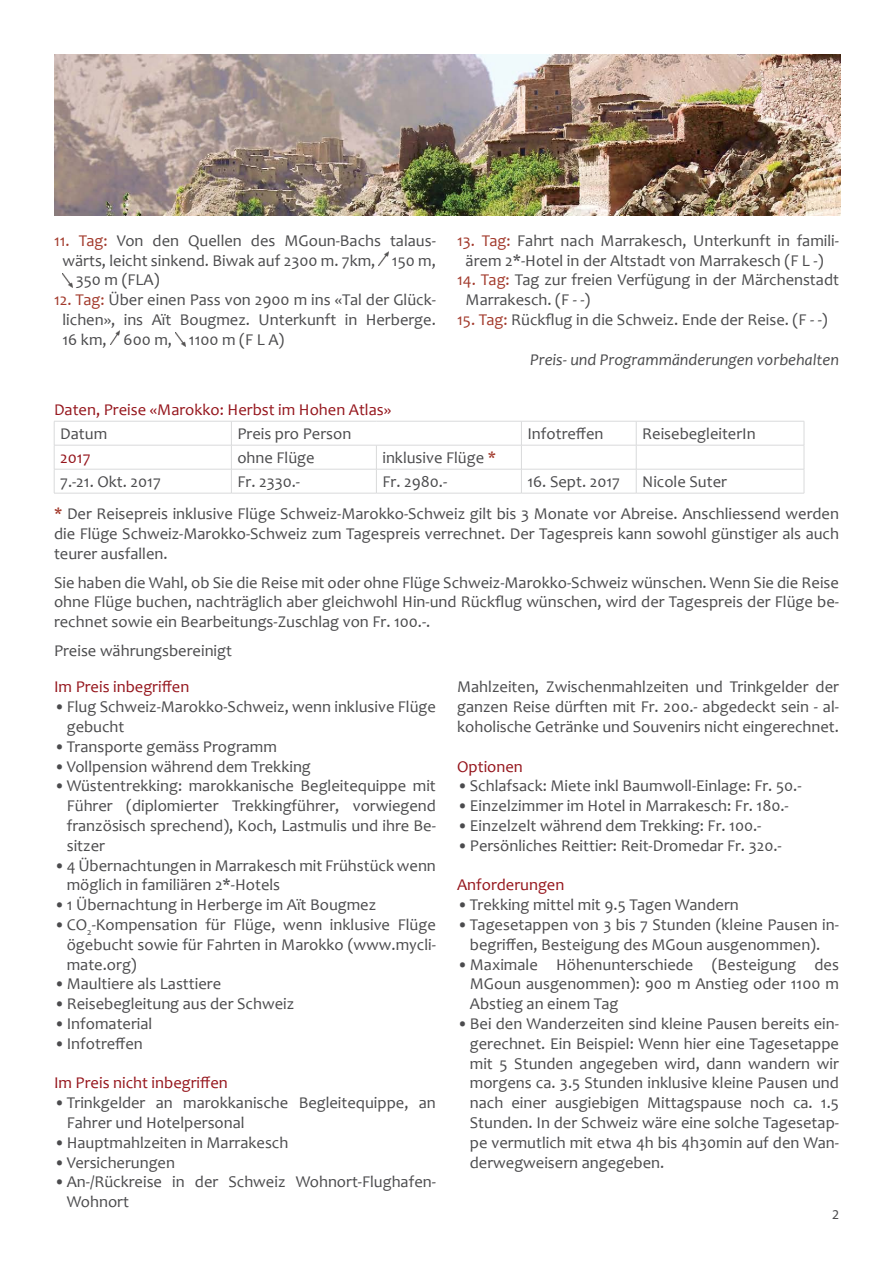
<style>
.page{position:relative;width:893px;height:1263px;background:#fff}
.page>*{position:absolute;margin:0;border:0;box-sizing:border-box;transform-origin:0 0}
.t1{font:16.5px/19.8px "Candara";color:#4b4b4d;text-align:justify}
.t2{font:16.5px "Candara";color:#95151c}
.t3{font:italic 16.5px "Candara";color:#4b4b4d}
.t4{font:13.5px "Myriad Pro";color:#4b4b4d}
.s1{color:#a2392b}
.s2{font-weight:700;color:#a2392b}
</style>
<div class="page">
<img style="left:379px;top:251px;width:10px;height:15px">
<img style="left:63px;top:273px;width:9px;height:15px">
<img style="left:110px;top:330px;width:10px;height:15px">
<img style="left:176px;top:333px;width:9px;height:14px">
<hr style="left:54px;top:421px;width:177px;height:1px;background:#d9dadb">
<hr style="left:231px;top:421px;width:145px;height:1px;background:#d9dadb">
<hr style="left:376px;top:421px;width:145px;height:1px;background:#d9dadb">
<hr style="left:521px;top:421px;width:115px;height:1px;background:#d9dadb">
<hr style="left:636px;top:421px;width:168px;height:1px;background:#d9dadb">
<hr style="left:54px;top:445px;width:177px;height:1px;background:#d9dadb">
<hr style="left:231px;top:445px;width:145px;height:1px;background:#d9dadb">
<hr style="left:376px;top:445px;width:145px;height:1px;background:#d9dadb">
<hr style="left:521px;top:445px;width:115px;height:1px;background:#d9dadb">
<hr style="left:636px;top:445px;width:168px;height:1px;background:#d9dadb">
<hr style="left:54px;top:469px;width:177px;height:1px;background:#d9dadb">
<svg style="left:54px;top:422px;width:1px;height:71px"></svg>
<hr style="left:231px;top:469px;width:145px;height:1px;background:#d9dadb">
<svg style="left:231px;top:422px;width:1px;height:71px"></svg>
<hr style="left:376px;top:469px;width:145px;height:1px;background:#d9dadb">
<svg style="left:376px;top:446px;width:1px;height:47px"></svg>
<hr style="left:521px;top:469px;width:115px;height:1px;background:#d9dadb">
<svg style="left:521px;top:422px;width:1px;height:71px"></svg>
<hr style="left:636px;top:469px;width:168px;height:1px;background:#d9dadb">
<svg style="left:636px;top:422px;width:1px;height:71px"></svg>
<svg style="left:804px;top:421px;width:1px;height:72px"></svg>
<hr style="left:54px;top:493px;width:177px;height:1px;background:#d9dadb">
<hr style="left:231px;top:493px;width:145px;height:1px;background:#d9dadb">
<hr style="left:376px;top:493px;width:145px;height:1px;background:#d9dadb">
<hr style="left:521px;top:493px;width:115px;height:1px;background:#d9dadb">
<hr style="left:636px;top:493px;width:168px;height:1px;background:#d9dadb">
<img style="left:54px;top:54px;width:787px;height:162px">
<p class="t1" style="left:54px;top:231px;width:383px"><span class="s1">11. Tag:</span> Von den Quellen des MGoun-Bachs talaus-</p>
<p class="t1" style="left:62px;top:250px;width:375px">wärts, leicht sinkend. Biwak auf 2300 m. 7km, 150 m,</p>
<p class="t1" style="left:76px;top:270px;width:85px">350 m (FLA)</p>
<p class="t1" style="left:63px;top:290px;width:375px;text-indent:-8px"><span class="s1">12. Tag:</span> Über einen Pass von 2900 m ins «Tal der Glück&shy;lichen», ins Aït Bougmez. Unterkunft in Herberge.<br>16 km, 600 m, 1100 m (F L A)</p>
<p class="t1" style="left:457px;top:231px;width:383px;text-align:center"><span class="s1">13. Tag:</span> Fahrt nach Marrakesch, Unterkunft in famili&shy;ärem 2*-Hotel in der Altstadt von Marrakesch (F L -)</p>
<p class="t1" style="left:466px;top:270px;width:375px;text-indent:-9px"><span class="s1">14. Tag:</span> Tag zur freien Verfügung in der Märchenstadt<br>Marrakesch. (F - -)</p>
<p class="t1" style="left:457px;top:310px;width:372px"><span class="s1">15. Tag:</span> Rückflug in die Schweiz. Ende der Reise. (F - -)</p>
<p class="t3" style="left:530px;top:349px;width:310px">Preis- und Programmänderungen vorbehalten</p>
<p class="t2" style="left:54px;top:400px;width:339px">Daten, Preise «Marokko: Herbst im Hohen Atlas»</p>
<p class="t1" style="left:60px;top:424px;width:48px">Datum</p>
<p class="t1" style="left:237px;top:424px;width:115px">Preis pro Person</p>
<p class="t1" style="left:527px;top:424px;width:78px">Infotreffen</p>
<p class="t1" style="left:642px;top:424px;width:115px">ReisebegleiterIn</p>
<p class="t2" style="left:60px;top:448px;width:32px">2017</p>
<p class="t1" style="left:237px;top:448px;width:79px">ohne Flüge</p>
<p class="t1" style="left:382px;top:448px;width:115px">inklusive Flüge <span class="s1">*</span></p>
<p class="t1" style="left:60px;top:472px;width:102px">7.-21. Okt. 2017</p>
<p class="t1" style="left:237px;top:472px;width:64px">Fr. 2330.-</p>
<p class="t1" style="left:382px;top:472px;width:66px">Fr. 2980.-</p>
<p class="t1" style="left:527px;top:472px;width:94px">16. Sept. 2017</p>
<p class="t1" style="left:54px;top:466px;width:786px;line-height:32px;text-indent:588px">Nicole Suter<br><span class="s2">*</span> Der Reisepreis inklusive Flüge Schweiz-Marokko-Schweiz gilt bis 3 Monate vor Abreise. Anschliessend werden</p>
<p class="t1" style="left:54px;top:524px;width:786px">die Flüge Schweiz-Marokko-Schweiz zum Tagespreis verrechnet. Der Tagespreis kann sowohl günstiger als auch teurer ausfallen.</p>
<p class="t1" style="left:54px;top:572px;width:786px">Sie haben die Wahl, ob Sie die Reise mit oder ohne Flüge Schweiz-Marokko-Schweiz wünschen. Wenn Sie die Reise ohne Flüge buchen, nachträglich aber gleichwohl Hin-und Rückflug wünschen, wird der Tagespreis der Flüge be&shy;rechnet sowie ein Bearbeitungs-Zuschlag von Fr. 100.-.</p>
<p class="t1" style="left:54px;top:641px;width:180px">Preise währungsbereinigt</p>
<p class="t2" style="left:54px;top:677px;width:137px">Im Preis inbegriffen</p>
<p class="t1" style="left:67px;top:697px;width:371px;text-indent:-13px">•Flug Schweiz-Marokko-Schweiz, wenn inklusive Flüge gebucht</p>
<p class="t1" style="left:54px;top:736px;width:224px">•Transporte gemäss Programm</p>
<p class="t1" style="left:54px;top:756px;width:258px">•Vollpension während dem Trekking</p>
<p class="t1" style="left:67px;top:776px;width:371px;text-indent:-13px">•Wüstentrekking: marokkanische Begleitequippe mit Führer (diplomierter Trekkingführer, vorwiegend französisch sprechend), Koch, Lastmulis und ihre Be&shy;sitzer</p>
<p class="t1" style="left:67px;top:855px;width:371px;text-indent:-13px">•4 Übernachtungen in Marrakesch mit Frühstück wenn möglich in familiären 2*-Hotels</p>
<p class="t1" style="left:54px;top:895px;width:324px">•1 Übernachtung in Herberge im Aït Bougmez</p>
<p class="t1" style="left:67px;top:915px;width:371px;text-indent:-13px">•CO<sub>2</sub>-Kompensation für Flüge, wenn inklusive Flüge ögebucht sowie für Fahrten in Marokko (www.mycli&shy;mate.org)</p>
<p class="t1" style="left:54px;top:974px;width:169px">•Maultiere als Lasttiere</p>
<p class="t1" style="left:54px;top:994px;width:242px">•Reisebegleitung aus der Schweiz</p>
<p class="t1" style="left:54px;top:1014px;width:100px">•Infomaterial</p>
<p class="t1" style="left:54px;top:1033px;width:90px">•Infotreffen</p>
<p class="t2" style="left:54px;top:1073px;width:175px">Im Preis nicht inbegriffen</p>
<p class="t1" style="left:67px;top:1093px;width:371px;text-indent:-13px">•Trinkgelder an marokkanische Begleitequippe, an<br>Fahrer und Hotelpersonal</p>
<p class="t1" style="left:54px;top:1132px;width:236px">•Hauptmahlzeiten in Marrakesch</p>
<p class="t1" style="left:54px;top:1152px;width:123px">•Versicherungen</p>
<p class="t1" style="left:67px;top:1172px;width:371px;text-indent:-13px">•An-/Rückreise in der Schweiz Wohnort-Flughafen-<br>Wohnort</p>
<p class="t1" style="left:457px;top:677px;width:383px">Mahlzeiten, Zwischenmahlzeiten und Trinkgelder der ganzen Reise dürften mit Fr. 200.- abgedeckt sein - al&shy;koholische Getränke und Souvenirs nicht eingerechnet.</p>
<p class="t2" style="left:457px;top:756px;width:67px">Optionen</p>
<p class="t1" style="left:457px;top:776px;width:346px">•Schlafsack: Miete inkl Baumwoll-Einlage: Fr. 50.-</p>
<p class="t1" style="left:457px;top:796px;width:333px">•Einzelzimmer im Hotel in Marrakesch: Fr. 180.-</p>
<p class="t1" style="left:457px;top:816px;width:306px">•Einzelzelt während dem Trekking: Fr. 100.-</p>
<p class="t1" style="left:457px;top:835px;width:326px">•Persönliches Reittier: Reit-Dromedar Fr. 320.-</p>
<p class="t2" style="left:457px;top:875px;width:109px">Anforderungen</p>
<p class="t1" style="left:457px;top:895px;width:283px">•Trekking mittel mit 9.5 Tagen Wandern</p>
<p class="t1" style="left:457px;top:915px;width:383px;text-align:center">•Tagesetappen von 3 bis 7 Stunden (kleine Pausen in&shy;begriffen, Besteigung des MGoun ausgenommen).</p>
<p class="t1" style="left:470px;top:954px;width:371px;text-indent:-13px">•Maximale Höhenunterschiede (Besteigung des MGoun ausgenommen): 900 m Anstieg oder 1100 m Abstieg an einem Tag</p>
<p class="t1" style="left:470px;top:1014px;width:371px;text-indent:-13px">•Bei den Wanderzeiten sind kleine Pausen bereits ein&shy;gerechnet. Ein Beispiel: Wenn hier eine Tagesetappe mit 5 Stunden angegeben wird, dann wandern wir morgens ca. 3.5 Stunden inklusive kleine Pausen und nach einer ausgiebigen Mittagspause noch ca. 1.5<br>Stunden. In der Schweiz wäre eine solche Tagesetap&shy;pe vermutlich mit etwa 4h bis 4h30min auf den Wan&shy;derwegweisern angegeben.</p>
<p class="t4" style="left:832px;top:1206px;width:8px">2</p>
</div>
